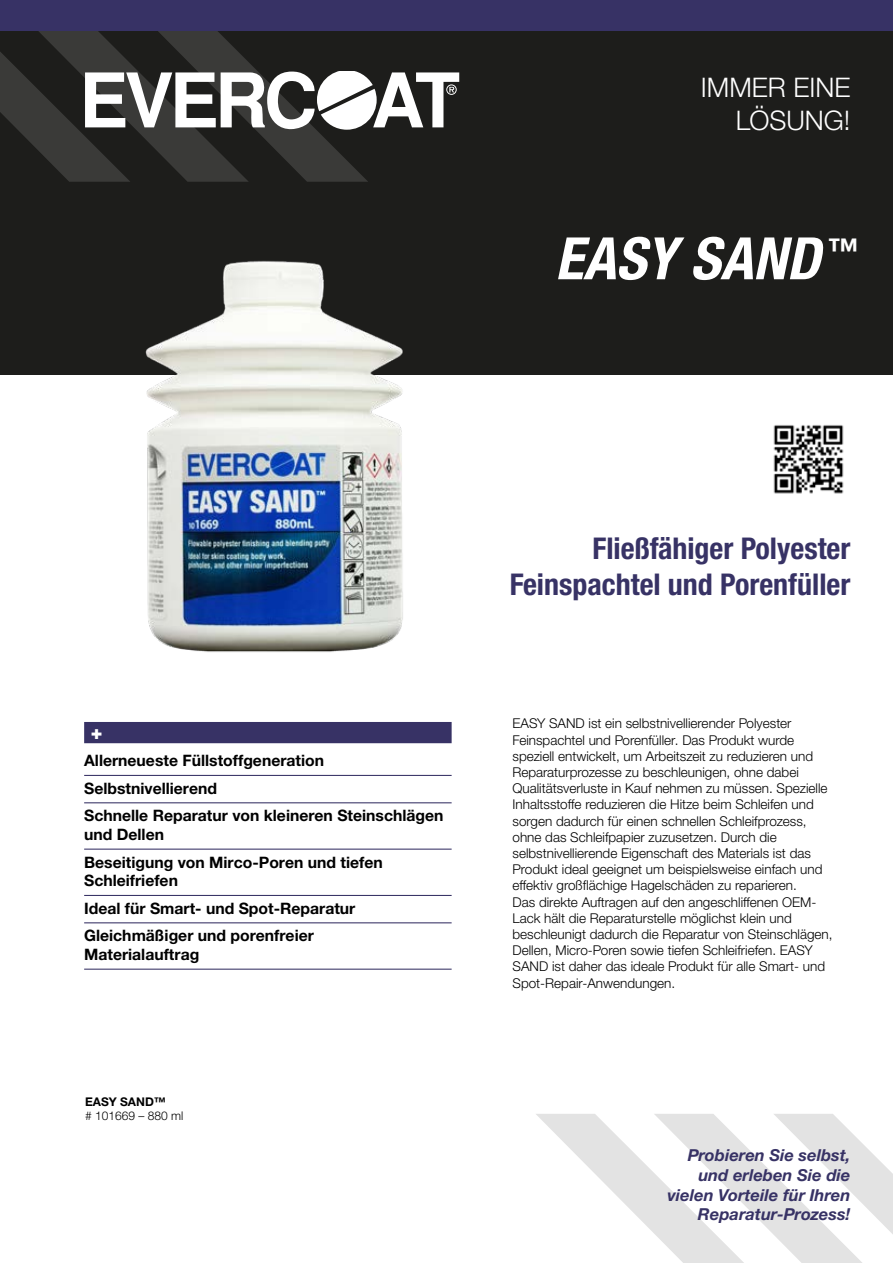
<style>
.page{position:relative;width:893px;height:1263px;background:#fff}
.page>*{position:absolute;margin:0;border:0;box-sizing:border-box;transform-origin:0 0}
.t1{font:italic 700 condensed 58.5px "Helvetica Neue LTW1 G";color:#fff}
.t2{font:700 condensed 30px/36px "Helvetica Neue LT Pro";color:#373265;text-align:right}
.t3{font:300 27px/32.4px "Helvetica Neue LTW1 G";color:#fff;text-align:right}
.t4{font:900 19.5px "Helvetica Neue LTW1 G";color:#fff}
.t5{font:italic 700 16.5px/19.8px "Helvetica Neue LTW1 G";color:#373265;text-align:right}
.t6{font:700 15.75px/27.5px "Helvetica Neue LT Pro";color:#000}
.t7{font:300 13.5px/16.2px "Helvetica Neue LTW1 G";color:#000}
.t8{font:300 12px "Helvetica Neue LTW1 G";color:#000}
.t9{font:700 12px "Helvetica Neue LT Pro";color:#000}
</style>
<div class="page">
<div style="left:0;top:0;width:893px;height:374px;background:#1d1d1b"></div>
<svg style="left:536px;top:1114px;width:357px;height:149px"></svg>
<div style="left:84px;top:722px;width:368px;height:21px;background:#373265"></div>
<hr style="left:84px;top:775px;width:368px;height:1px;background:#373265">
<hr style="left:84px;top:802px;width:368px;height:1px;background:#373265">
<hr style="left:84px;top:848px;width:368px;height:2px;background:#373265">
<hr style="left:84px;top:895px;width:368px;height:1px;background:#373265">
<hr style="left:84px;top:922px;width:368px;height:1px;background:#373265">
<hr style="left:84px;top:969px;width:368px;height:1px;background:#373265">
<div style="left:0;top:0;width:893px;height:30px;background:#373265"></div>
<svg style="left:0;top:30px;width:459px;height:152px"></svg>
<img style="left:79px;top:260px;width:390px;height:392px">
<img style="left:773px;top:425px;width:71px;height:69px">
<h3 class="t3" style="left:701px;top:71px;width:151px">IMMER EINE<br>LÖSUNG!</h3>
<h1 class="t1" style="left:555px;top:223px;width:305px">EASY SAND <sup>™</sup></h1>
<h3 class="t4" style="left:91px;top:720px;width:13px">+</h3>
<p class="t6" style="left:84px;top:747px;width:361px">Allerneueste Füllstoffgeneration<br>Selbstnivellierend<br>Schnelle Reparatur von kleineren Steinschlägen</p>
<p class="t6" style="left:84px;top:820px;width:300px">und Dellen<br>Beseitigung von Mirco-Poren und tiefen</p>
<p class="t6" style="left:84px;top:867px;width:273px">Schleifriefen<br>Ideal für Smart- und Spot-Reparatur<br>Gleichmäßiger und porenfreier</p>
<p class="t6" style="left:84px;top:940px;width:117px">Materialauftrag</p>
<p class="t9" style="left:85px;top:1094px;width:82px">EASY SAND™</p>
<p class="t8" style="left:85px;top:1108px;width:100px"># 101669 – 880 ml</p>
<h2 class="t2" style="left:510px;top:530px;width:342px">Fließfähiger Polyester<br>Feinspachtel und Porenfüller</h2>
<p class="t7" style="left:512px;top:715px;width:322px">EASY SAND ist ein selbstnivellierender Polyester Feinspachtel und Porenfüller. Das Produkt wurde speziell entwickelt, um Arbeitszeit zu reduzieren und Reparaturprozesse zu beschleunigen, ohne dabei Qualitätsverluste in Kauf nehmen zu müssen. Spezielle Inhaltsstoffe reduzieren die Hitze beim Schleifen und sorgen dadurch für einen schnellen Schleifprozess, ohne das Schleifpapier zuzusetzen. Durch die selbstnivellierende Eigenschaft des Materials ist das Produkt ideal geeignet um beispielsweise einfach und effektiv großflächige Hagelschäden zu reparieren.<br>Das direkte Auftragen auf den angeschliffenen OEM-Lack hält die Reparaturstelle möglichst klein und beschleunigt dadurch die Reparatur von Steinschlägen, Dellen, Micro-Poren sowie tiefen Schleifriefen. EASY SAND ist daher das ideale Produkt für alle Smart- und Spot-Repair-Anwendungen.</p>
<p class="t5" style="left:667px;top:1145px;width:185px">Probieren Sie selbst, und erleben Sie die vielen Vorteile für Ihren<br>Reparatur-Prozess!</p>
</div>
